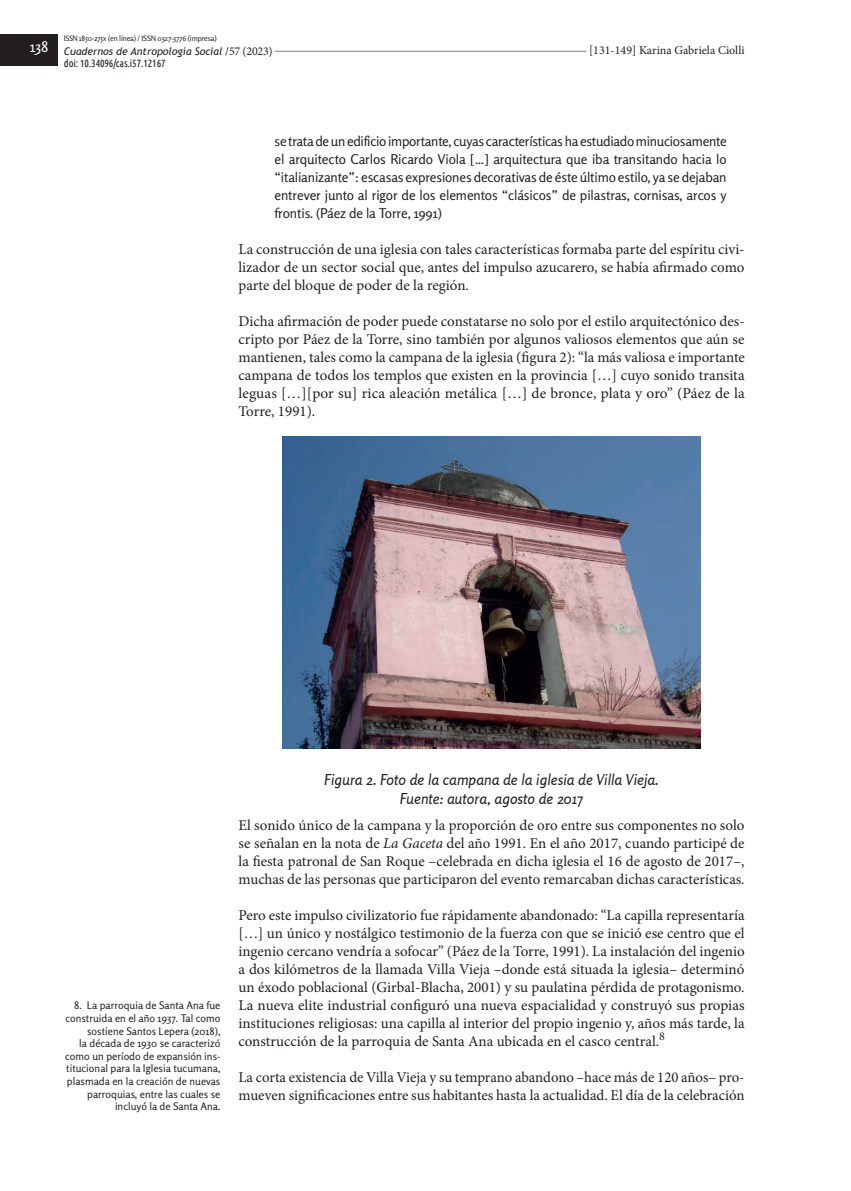
<style>
.page{position:relative;width:851px;height:1191px;background:#fff}
.page>*{position:absolute;margin:0;border:0;box-sizing:border-box;transform-origin:0 0}
.t1{font:15px/18px "Minion Pro";color:#231f20;text-align:justify}
.t2{font:italic 15px/19.5px "Rosario";color:#231f20;text-align:center}
.t3{font:15px "Rosario";color:#fff}
.t4{font:13.5px/18px "Rosario";letter-spacing:-.01em;color:#231f20;text-align:justify}
.t5{font:12px "Minion Pro";color:#231f20}
.t6{font:10.5px/12.6px "Rosario";color:#231f20;text-align:right}
.t7{font:italic 10.5px "Trebuchet MS";color:#231f20}
.t8{font:10.5px "Ubuntu Condensed";letter-spacing:-.01em;color:#231f20}
.t9{font:7.5px "Rosario";letter-spacing:-.02em;color:#231f20}
.s1{font-family:"Minion Pro";font-style:normal;font-size:12px}
.s2{font-style:italic}
</style>
<div class="page">
<hr style="left:165px;top:51px;width:568px;height:1px;background:#808285">
<div style="left:64px;top:44px;width:211px;height:15px;background:#fff"></div>
<div style="left:0;top:35px;width:57px;height:31px;background:#231f20"></div>
<div style="left:586px;top:43px;width:158px;height:15px;background:#fff"></div>
<img style="left:282px;top:436px;width:418px;height:313px">
<p class="t9" style="left:64px;top:34px;width:154px">ISSN 1850-275x (en línea) / ISSN 0327-3776 (impresa)</p>
<p class="t7" style="left:64px;top:45px;width:210px">Cuadernos de Antropología Social <span class="s1">/57 (2023)</span></p>
<p class="t8" style="left:64px;top:57px;width:103px">doi: 10.34096/cas.i57.12167</p>
<p class="t3" style="left:30px;top:38px;width:20px">138</p>
<p class="t5" style="left:589px;top:42px;width:157px">[131-149] Karina Gabriela Ciolli</p>
<p class="t4" style="left:274px;top:132px;width:453px">se trata de un edificio importante, cuyas características ha estudiado minuciosamente el arquitecto Carlos Ricardo Viola […] arquitectura que iba transitando hacia lo “italianizante”: escasas expresiones decorativas de éste último estilo, ya se dejaban entrever junto al rigor de los elementos “clásicos” de pilastras, cornisas, arcos y frontis. (Páez de la Torre, 1991)</p>
<p class="t1" style="left:238px;top:240px;width:507px">La construcción de una iglesia con tales características formaba parte del espíritu civi&shy;lizador de un sector social que, antes del impulso azucarero, se había afirmado como parte del bloque de poder de la región.</p>
<p class="t1" style="left:238px;top:312px;width:507px">Dicha afirmación de poder puede constatarse no solo por el estilo arquitectónico des&shy;cripto por Páez de la Torre, sino también por algunos valiosos elementos que aún se mantienen, tales como la campana de la iglesia (figura 2): “la más valiosa e importante campana de todos los templos que existen en la provincia […] cuyo sonido transita leguas […][por su] rica aleación metálica […] de bronce, plata y oro” (Páez de la Torre, 1991).</p>
<p class="t6" style="left:65px;top:999px;width:157px">8. La parroquia de Santa Ana fue construida en el año 1937. Tal como sostiene Santos Lepera (2018),<br>la década de 1930 se caracterizó como un período de expansión ins&shy;titucional para la Iglesia tucumana, plasmada en la creación de nuevas parroquias, entre las cuales se incluyó la de Santa Ana.</p>
<p class="t2" style="left:324px;top:769px;width:336px">Figura 2. Foto de la campana de la iglesia de Villa Vieja.<br>Fuente: autora, agosto de 2017</p>
<p class="t1" style="left:238px;top:816px;width:507px">El sonido único de la campana y la proporción de oro entre sus componentes no solo se señalan en la nota de <span class="s2">La Gaceta</span> del año 1991. En el año 2017, cuando participé de la fiesta patronal de San Roque –celebrada en dicha iglesia el 16 de agosto de 2017–, muchas de las personas que participaron del evento remarcaban dichas características.</p>
<p class="t1" style="left:238px;top:906px;width:507px">Pero este impulso civilizatorio fue rápidamente abandonado: “La capilla representaría […] un único y nostálgico testimonio de la fuerza con que se inició ese centro que el ingenio cercano vendría a sofocar” (Páez de la Torre, 1991). La instalación del ingenio a dos kilómetros de la llamada Villa Vieja –donde está situada la iglesia– determinó un éxodo poblacional (Girbal-Blacha, 2001) y su paulatina pérdida de protagonismo.<br>La nueva elite industrial configuró una nueva espacialidad y construyó sus propias instituciones religiosas: una capilla al interior del propio ingenio y, años más tarde, la construcción de la parroquia de Santa Ana ubicada en el casco central.<sup>8</sup></p>
<p class="t1" style="left:238px;top:1068px;width:507px">La corta existencia de Villa Vieja y su temprano abandono –hace más de 120 años– pro&shy;mueven significaciones entre sus habitantes hasta la actualidad. El día de la celebración</p>
</div>
